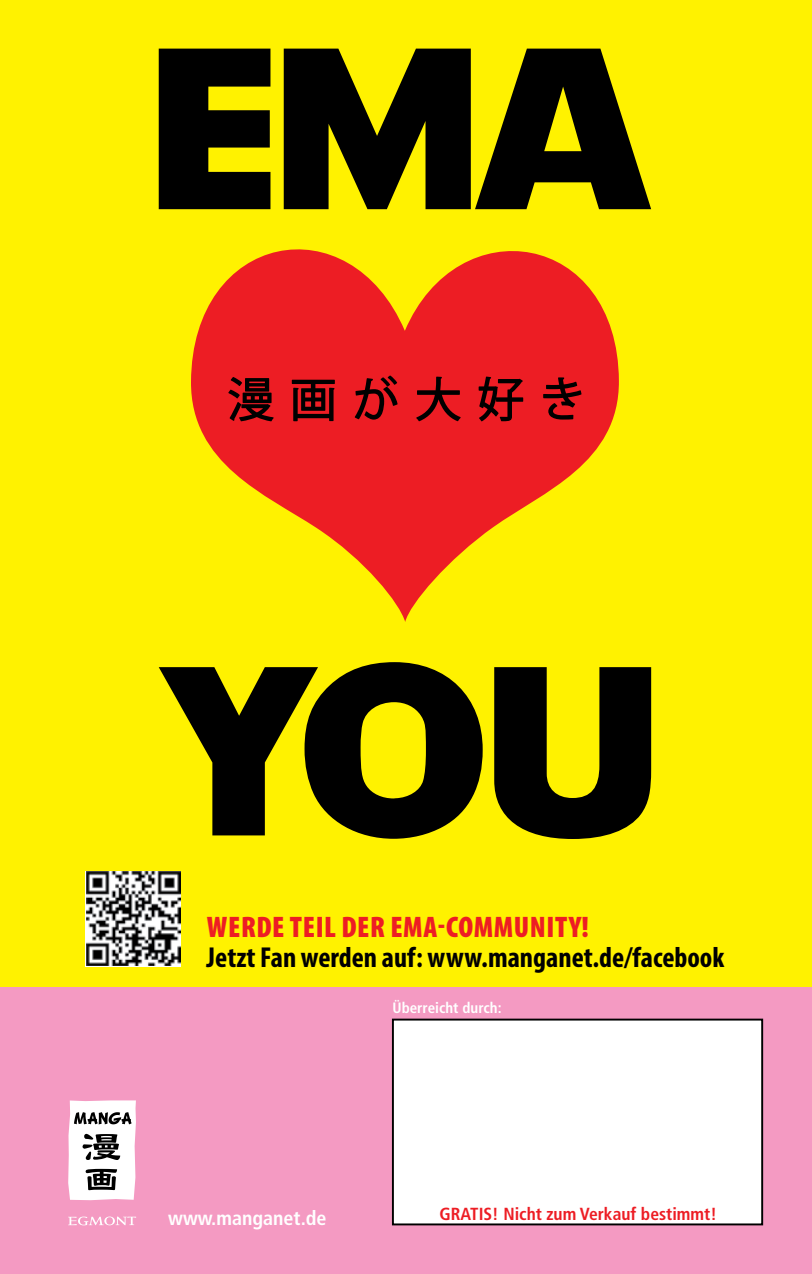
<style>
.page{position:relative;width:812px;height:1274px;background:#fff}
.page>*{position:absolute;margin:0;border:0;box-sizing:border-box;transform-origin:0 0}
.t1{font:900 condensed 29.75px "Myriad Pro";letter-spacing:.02em;color:#ed1d24}
.t2{font:700 condensed 29px "Myriad Pro";color:#000}
.t3{font:700 condensed 20px "Frutiger LT";color:#fff}
.t4{font:700 condensed 17.5px "Frutiger LT";color:#ed1d24}
.t5{font:700 condensed 15px "Frutiger LT";color:#fff}
</style>
<div class="page">
<div style="left:0;top:0;width:811px;height:1001px;background:#fff200"></div>
<svg style="left:159px;top:662px;width:323px;height:176px"></svg>
<svg style="left:494px;top:667px;width:157px;height:172px"></svg>
<svg style="left:159px;top:49px;width:111px;height:160px"></svg>
<svg style="left:283px;top:49px;width:368px;height:160px"></svg>
<svg style="left:190px;top:202px;width:429px;height:420px;fill:#ed1d24"></svg>
<div style="left:0;top:987px;width:811px;height:287px;background:#f49ac2"></div>
<div style="left:393px;top:1019px;width:369px;height:205px;background:#fff"></div>
<div style="left:392px;top:1018px;width:370px;height:207px;border:2px solid #000"></div>
<svg style="left:68px;top:1100px;width:68px;height:100px;background:#ccc8ca"></svg>
<svg style="left:68px;top:1216px;width:68px;height:9px"></svg>
<svg style="left:85px;top:871px;width:96px;height:95px"></svg>
<img style="left:87px;top:872px;width:93px;height:93px">
<svg style="left:228px;top:377px;width:45px;height:44px;background:#700d10"></svg>
<svg style="left:292px;top:380px;width:43px;height:41px;background:#600b0e"></svg>
<svg style="left:354px;top:375px;width:43px;height:44px;background:#9e1317"></svg>
<svg style="left:416px;top:376px;width:44px;height:45px;background:#a91419"></svg>
<svg style="left:478px;top:376px;width:45px;height:45px;background:#8e1115"></svg>
<svg style="left:543px;top:377px;width:38px;height:42px;background:#971216"></svg>
<p class="t1" style="left:207px;top:910px;width:383px">WERDE TEIL DER EMA-COMMUNITY!</p>
<p class="t2" style="left:206px;top:938px;width:519px">Jetzt Fan werden auf: www.manganet.de/facebook</p>
<p class="t5" style="left:392px;top:998px;width:110px">Überreicht durch:</p>
<p class="t3" style="left:168px;top:1206px;width:160px">www.manganet.de</p>
<p class="t4" style="left:439px;top:1203px;width:279px">GRATIS! Nicht zum Verkauf bestimmt!</p>
</div>
